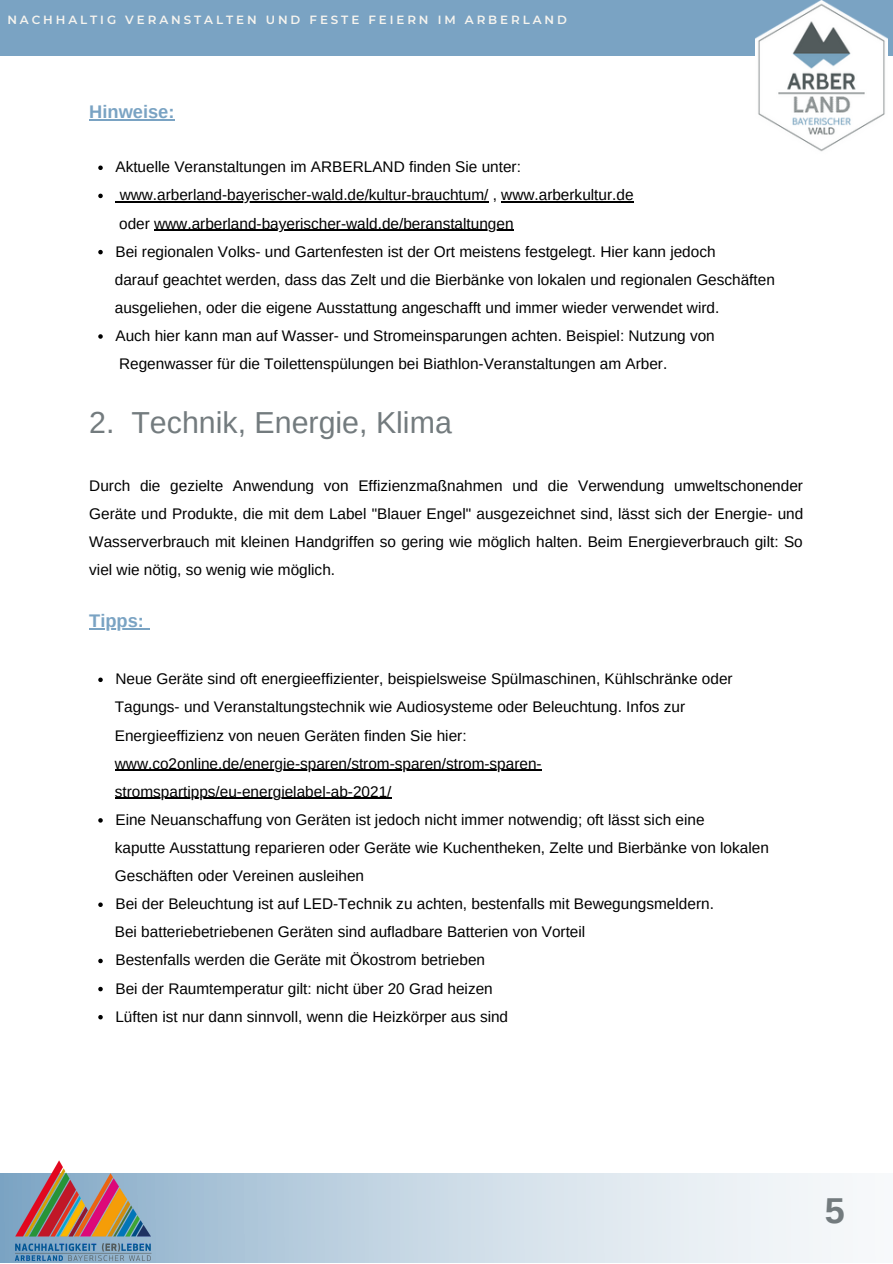
<style>
.page{position:relative;width:893px;height:1264px;background:#fff}
.page>*{position:absolute;margin:0;border:0;box-sizing:border-box;transform-origin:0 0}
.t1{font:700 36px "Arimo";color:#737b7e}
.t2{font:30.3px "Arimo";color:#737b7e}
.t3{font:700 18.3px "Arimo";color:#7aa3c3}
.t4{font:15.3px/28px "Arimo";color:#000;text-align:justify}
.t5{font:600 11.85px "Montserrat";letter-spacing:.245em;color:#f6f4ef}
</style>
<div class="page">
<svg style="left:165px;top:1173px;width:679px;height:89px;background:#d0dee8"></svg>
<div style="left:0;top:0;width:892px;height:56px;background:#7aa3c3"></div>
<img style="left:0;top:1160px;width:165px;height:102px">
<svg style="left:98px;top:165px;width:5px;height:5px"></svg>
<svg style="left:98px;top:194px;width:5px;height:4px"></svg>
<hr style="left:120px;top:201px;width:368px;height:2px;background:#000">
<hr style="left:501px;top:201px;width:132px;height:2px;background:#000">
<svg style="left:98px;top:250px;width:5px;height:4px"></svg>
<svg style="left:98px;top:334px;width:5px;height:5px"></svg>
<hr style="left:154px;top:230px;width:359px;height:1px;background:#000">
<hr style="left:89px;top:119px;width:85px;height:1px;background:#7aa3c3">
<hr style="left:89px;top:628px;width:55px;height:1px;background:#7aa3c3">
<svg style="left:98px;top:677px;width:5px;height:5px"></svg>
<svg style="left:98px;top:818px;width:5px;height:4px"></svg>
<svg style="left:98px;top:902px;width:5px;height:5px"></svg>
<svg style="left:98px;top:958px;width:5px;height:5px"></svg>
<svg style="left:98px;top:986px;width:5px;height:5px"></svg>
<svg style="left:98px;top:1015px;width:5px;height:4px"></svg>
<hr style="left:115px;top:769px;width:426px;height:2px;background:#000">
<hr style="left:115px;top:798px;width:276px;height:1px;background:#000">
<img style="left:755px;top:0;width:132px;height:152px">
<p class="t5" style="left:7px;top:12px;width:561px">NACHHALTIG VERANSTALTEN UND FESTE FEIERN IM ARBERLAND</p>
<p class="t3" style="left:89px;top:101px;width:87px">Hinweise:</p>
<p class="t4" style="left:115px;top:153px;width:407px">Aktuelle Veranstaltungen im ARBERLAND finden Sie unter:</p>
<p class="t4" style="left:120px;top:181px;width:515px">www.arberland-bayerischer-wald.de/kultur-brauchtum/ , www.arberkultur.de</p>
<p class="t4" style="left:119px;top:209px;width:396px">oder www.arberland-bayerischer-wald.de/beranstaltungen</p>
<p class="t4" style="left:115px;top:237px;width:601px">Bei regionalen Volks- und Gartenfesten ist der Ort meistens festgelegt. Hier kann jedoch</p>
<p class="t4" style="left:115px;top:265px;width:661px">darauf geachtet werden, dass das Zelt und die Bierbänke von lokalen und regionalen Geschäften</p>
<p class="t4" style="left:115px;top:293px;width:606px">ausgeliehen, oder die eigene Ausstattung angeschafft und immer wieder verwendet wird.</p>
<p class="t4" style="left:115px;top:321px;width:601px">Auch hier kann man auf Wasser- und Stromeinsparungen achten. Beispiel: Nutzung von</p>
<p class="t4" style="left:119px;top:350px;width:549px">Regenwasser für die Toilettenspülungen bei Biathlon-Veranstaltungen am Arber.</p>
<p class="t2" style="left:89px;top:406px;width:364px">2. Technik, Energie, Klima</p>
<p class="t4" style="left:89px;top:471px;width:715px">Durch die gezielte Anwendung von Effizienzmaßnahmen und die Verwendung umweltschonender Geräte und Produkte, die mit dem Label "Blauer Engel" ausgezeichnet sind, lässt sich der Energie- und Wasserverbrauch mit kleinen Handgriffen so gering wie möglich halten. Beim Energieverbrauch gilt: So viel wie nötig, so wenig wie möglich.</p>
<p class="t3" style="left:89px;top:611px;width:56px">Tipps:</p>
<p class="t4" style="left:115px;top:665px;width:618px">Neue Geräte sind oft energieeffizienter, beispielsweise Spülmaschinen, Kühlschränke oder</p>
<p class="t4" style="left:115px;top:693px;width:572px">Tagungs- und Veranstaltungstechnik wie Audiosysteme oder Beleuchtung. Infos zur</p>
<p class="t4" style="left:115px;top:721px;width:353px">Energieeffizienz von neuen Geräten finden Sie hier:</p>
<p class="t4" style="left:115px;top:749px;width:428px">www.co2online.de/energie-sparen/strom-sparen/strom-sparen-</p>
<p class="t4" style="left:115px;top:777px;width:278px">stromspartipps/eu-energielabel-ab-2021/</p>
<p class="t4" style="left:115px;top:805px;width:590px">Eine Neuanschaffung von Geräten ist jedoch nicht immer notwendig; oft lässt sich eine</p>
<p class="t4" style="left:115px;top:833px;width:655px">kaputte Ausstattung reparieren oder Geräte wie Kuchentheken, Zelte und Bierbänke von lokalen</p>
<p class="t4" style="left:115px;top:861px;width:251px">Geschäften oder Vereinen ausleihen</p>
<p class="t4" style="left:115px;top:889px;width:600px">Bei der Beleuchtung ist auf LED-Technik zu achten, bestenfalls mit Bewegungsmeldern.</p>
<p class="t4" style="left:115px;top:946px;width:371px">Bestenfalls werden die Geräte mit Ökostrom betrieben</p>
<p class="t4" style="left:115px;top:974px;width:379px">Bei der Raumtemperatur gilt: nicht über 20 Grad heizen</p>
<p class="t4" style="left:115px;top:1002px;width:394px">Lüften ist nur dann sinnvoll, wenn die Heizkörper aus sind</p>
<p class="t4" style="left:115px;top:918px;width:472px">Bei batteriebetriebenen Geräten sind aufladbare Batterien von Vorteil</p>
<p class="t1" style="left:824px;top:1190px;width:22px">5</p>
</div>
